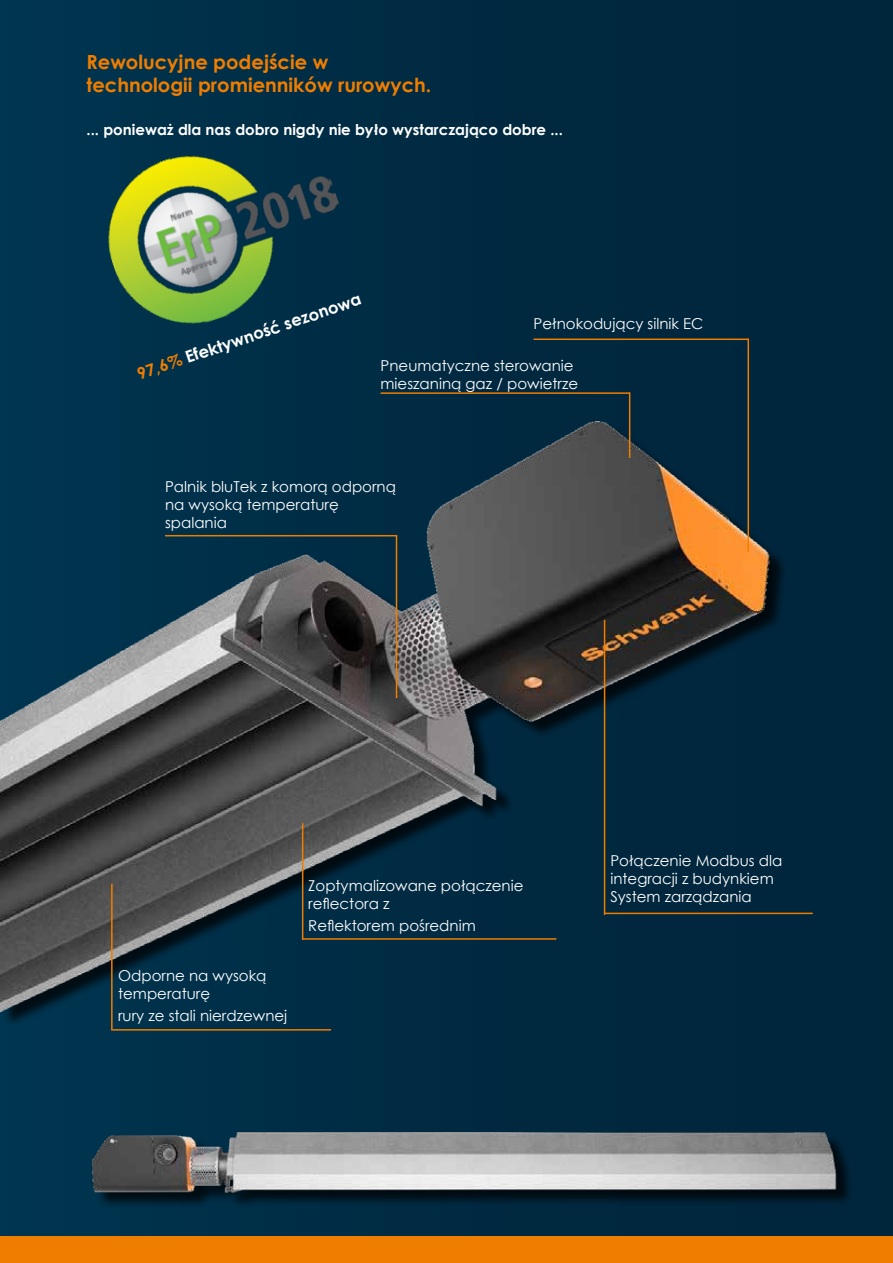
<style>
.page{position:relative;width:893px;height:1263px;background:#fff}
.page>*{position:absolute;margin:0;border:0;box-sizing:border-box;transform-origin:0 0}
.t1{font:700 19.5px/23.4px "Century Gothic";color:#ef7d00}
.t2{font:700 16.5px "Century Gothic";color:#fff}
.t3{font:15px/18px "Century Gothic";color:#fff}
.t4{font:700 15px "Century Gothic";color:#fff}
.s1{color:#ef7d00}
</style>
<div class="page">
<div style="left:0;top:0;width:893px;height:1263px;background:linear-gradient(to right,#01344e,#002339)"></div>
<div style="left:0;top:1236px;width:893px;height:27px;background:#ef7d00"></div>
<img style="left:0;top:410px;width:823px;height:613px">
<hr style="left:396px;top:535px;width:1px;height:163px;background:#ef7d00">
<hr style="left:629px;top:392px;width:1px;height:66px;background:#ef7d00">
<hr style="left:111px;top:884px;width:2px;height:145px;background:#ef7d00">
<hr style="left:302px;top:823px;width:1px;height:117px;background:#ef7d00">
<hr style="left:604px;top:620px;width:1px;height:295px;background:#ef7d00">
<hr style="left:747px;top:338px;width:2px;height:214px;background:#ef7d00">
<img style="left:87px;top:1123px;width:752px;height:86px">
<hr style="left:534px;top:338px;width:214px;height:2px;background:#ef7d00">
<hr style="left:381px;top:392px;width:249px;height:2px;background:#ef7d00">
<hr style="left:165px;top:535px;width:231px;height:1px;background:#ef7d00">
<hr style="left:111px;top:1029px;width:220px;height:1px;background:#ef7d00">
<hr style="left:302px;top:938px;width:254px;height:2px;background:#ef7d00">
<hr style="left:605px;top:913px;width:208px;height:1px;background:#ef7d00">
<img style="left:87px;top:111px;width:274px;height:234px">
<h1 class="t1" style="left:87px;top:49px;width:346px">Rewolucyjne podejście w technologii promienników rurowych.</h1>
<p class="t4" style="left:87px;top:119px;width:478px">... ponieważ dla nas dobro nigdy nie było wystarczająco dobre ...</p>
<p class="t2" style="left:134px;top:363px;width:237px;rotate:-19deg"><span class="s1">97,6%</span> Efektywność sezonowa</p>
<p class="t3" style="left:534px;top:314px;width:171px">Pełnokodujący silnik EC</p>
<p class="t3" style="left:381px;top:356px;width:199px">Pneumatyczne sterowanie mieszaniną gaz / powietrze</p>
<p class="t3" style="left:165px;top:477px;width:232px">Palnik bluTek z komorą odporną na wysoką temperaturę spalania</p>
<p class="t3" style="left:118px;top:966px;width:150px">Odporne na wysoką temperaturę</p>
<p class="t3" style="left:118px;top:1006px;width:171px">rury ze stali nierdzewnej</p>
<p class="t3" style="left:308px;top:876px;width:217px">Zoptymalizowane połączenie reflectora z</p>
<p class="t3" style="left:308px;top:916px;width:169px">Reflektorem pośrednim</p>
<p class="t3" style="left:610px;top:852px;width:174px">Połączenie Modbus dla integracji z budynkiem<br>System zarządzania</p>
</div>
